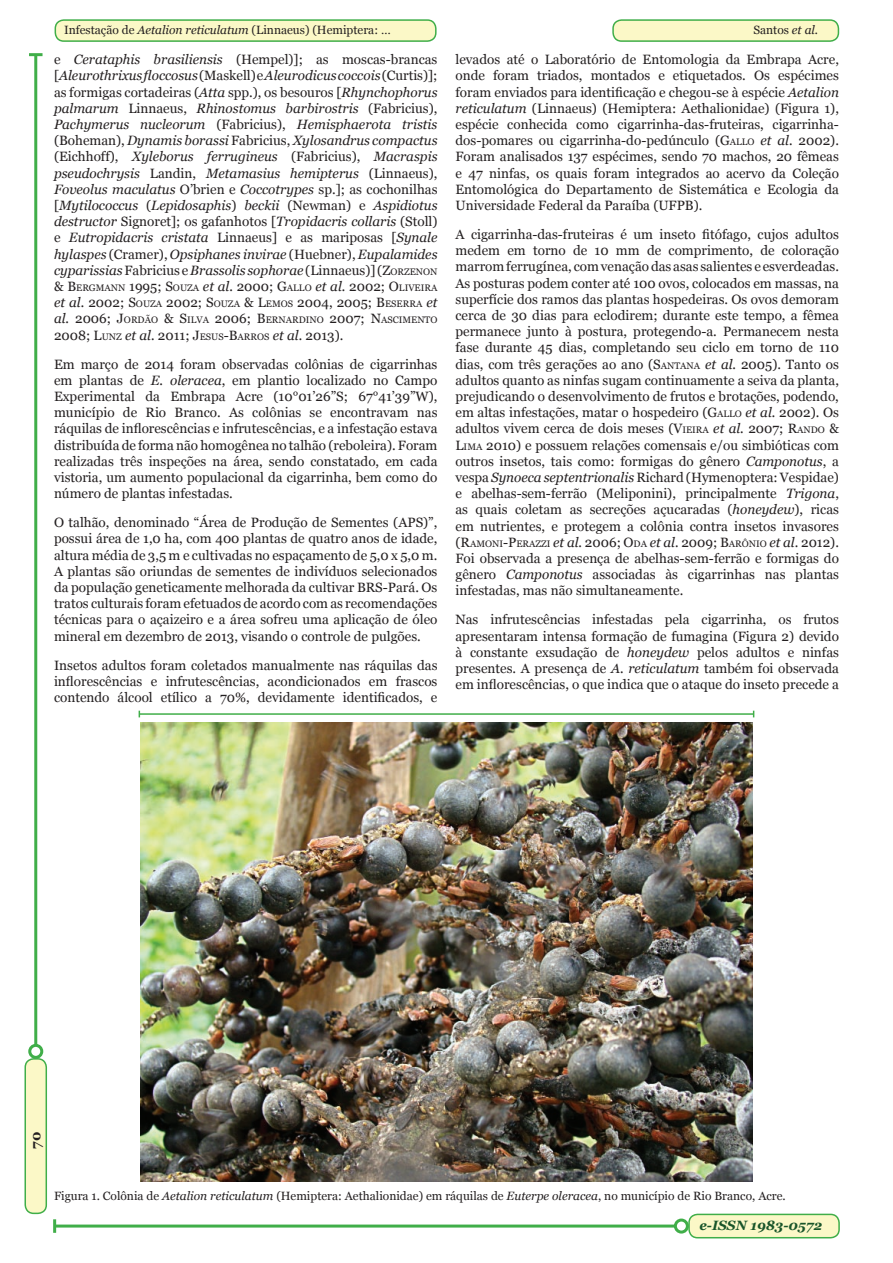
<style>
.page{position:relative;width:893px;height:1263px;background:#fff}
.page>*{position:absolute;margin:0;border:0;box-sizing:border-box;transform-origin:0 0}
.t1{font:13.5px/16.2px "Georgia";color:#231f20;text-align:justify}
.t2{font:italic 13.5px/16.2px "Georgia";color:#231f20;text-align:justify}
.t3{font:italic 700 13.5px "Georgia";color:#19552a}
.t4{font:700 13.5px "Georgia";color:#231f20}
.t5{font:12px "Georgia";color:#231f20}
.t6{font:9.45px/16.2px "Georgia";color:#231f20}
.s1{font-style:italic}
.s2{font-style:normal}
.s3{font-style:normal;font-size:9.45px}
.s4{font-size:13.5px}
.s5{font-style:italic;font-size:13.5px}
.s6{font-style:inherit}
.s7{font-size:9.45px}
</style>
<div class="page">
<div style="left:25px;top:1059px;width:21px;height:154px;background:#fbf8c7;border-radius:9px"></div>
<div style="left:25px;top:1058px;width:22px;height:156px;border:2px solid #40ae49;border-radius:9px"></div>
<div style="left:55px;top:20px;width:381px;height:21px;background:#fbf8c7;border-radius:9px"></div>
<div style="left:55px;top:19px;width:382px;height:23px;border:2px solid #40ae49;border-radius:9px"></div>
<div style="left:613px;top:20px;width:225px;height:21px;background:#fbf8c7;border-radius:9px"></div>
<div style="left:612px;top:19px;width:227px;height:23px;border:2px solid #40ae49;border-radius:9px"></div>
<div style="left:689px;top:1214px;width:150px;height:24px;background:#fbf8c7;border-radius:9px"></div>
<div style="left:688px;top:1214px;width:152px;height:24px;border:2px solid #40ae49;border-radius:9px"></div>
<hr style="left:34px;top:55px;width:3px;height:990px;background:#40ae49">
<div style="left:28px;top:1044px;width:15px;height:15px;border:3px solid #40ae49;border-radius:50%"></div>
<hr style="left:29px;top:53px;width:14px;height:3px;background:#40ae49">
<hr style="left:55px;top:1224px;width:620px;height:3px;background:#40ae49">
<hr style="left:53px;top:1219px;width:3px;height:14px;background:#40ae49">
<div style="left:674px;top:1218px;width:15px;height:15px;border:3px solid #40ae49;border-radius:50%"></div>
<img style="left:140px;top:722px;width:613px;height:460px">
<hr style="left:139px;top:713px;width:615px;height:2px;background:#40ae49">
<p class="t5" style="left:64px;top:23px;width:328px">Infestação de <span class="s1">Aetalion reticulatum</span> (Linnaeus) (Hemiptera: …</p>
<p class="t5" style="left:753px;top:23px;width:66px">Santos <span class="s1">et al.</span></p>
<p class="t2" style="left:54px;top:52px;width:385px"><span class="s2">e</span> Cerataphis brasiliensis <span class="s2">(Hempel)]; as moscas-brancas [</span>Aleurothrixus floccosus <span class="s2">(Maskell) e</span> Aleurodicus coccois <span class="s2">(Curtis)]; as formigas cortadeiras (</span>Atta <span class="s2">spp.), os besouros [</span>Rhynchophorus palmarum <span class="s2">Linnaeus,</span> Rhinostomus barbirostris <span class="s2">(Fabricius), </span>Pachymerus nucleorum <span class="s2">(Fabricius),</span> Hemisphaerota tristis <span class="s2">(Boheman),</span> Dynamis borassi <span class="s2">Fabricius,</span> Xylosandrus compactus <span class="s2">(Eichhoff),</span> Xyleborus ferrugineus <span class="s2">(Fabricius),</span> Macraspis pseudochrysis <span class="s2">Landin,</span> Metamasius hemipterus <span class="s2">(Linnaeus), </span>Foveolus maculatus <span class="s2">O’brien e</span> Coccotrypes <span class="s2">sp.]; as cochonilhas [</span>Mytilococcus <span class="s2">(</span>Lepidosaphis<span class="s2">)</span> beckii <span class="s2">(Newman) e</span> Aspidiotus destructor <span class="s2">Signoret]; os gafanhotos [</span>Tropidacris collaris <span class="s2">(Stoll) e</span> Eutropidacris cristata <span class="s2">Linnaeus] e as mariposas [</span>Synale hylaspes <span class="s2">(Cramer),</span> Opsiphanes invirae <span class="s2">(Huebner),</span> Eupalamides cyparissias <span class="s2">Fabricius e</span> Brassolis sophorae <span class="s2">(Linnaeus)] (</span><span class="s2">Z</span><span class="s3">ORZENON</span></p>
<p class="t6" style="left:54px;top:280px;width:385px"><span class="s4">&amp;</span> <span class="s4">B</span>ERGMANN <span class="s4">1995;</span> <span class="s4">S</span>OUZA <span class="s5">et al.</span> <span class="s4">2000;</span> <span class="s4">G</span>ALLO <span class="s5">et al.</span> <span class="s4">2002;</span> <span class="s4">O</span>LIVEIRA <span class="s5">et al.</span> <span class="s4">2002;</span> <span class="s4">S</span>OUZA <span class="s4">2002;</span> <span class="s4">S</span>OUZA <span class="s4">&amp;</span> <span class="s4">L</span>EMOS</p>
<p class="t1" style="left:297px;top:295px;width:142px">2004, 2005; <span class="s6">B</span><span class="s7">ESERRA</span> <span class="s1">et</span></p>
<p class="t6" style="left:54px;top:312px;width:384px"><span class="s5">al.</span> <span class="s4">2006;</span> <span class="s4">J</span>ORDÃO <span class="s4">&amp;</span> <span class="s4">S</span>ILVA <span class="s4">2006;</span> <span class="s4">B</span>ERNARDINO <span class="s4">2007;</span> <span class="s4">N</span>ASCIMENTO</p>
<p class="t1" style="left:54px;top:321px;width:385px;line-height:29px">2008; <span class="s6">L</span><span class="s7">UNZ</span> <span class="s1">et al.</span> 2011; <span class="s6">J</span><span class="s7">ESUS</span><span class="s6">-B</span><span class="s7">ARROS</span> <span class="s1">et al.</span> 2013).<br>Em março de 2014 foram observadas colônias de cigarrinhas</p>
<p class="t1" style="left:54px;top:372px;width:385px">em plantas de <span class="s1">E. oleracea</span>, em plantio localizado no Campo Experimental da Embrapa Acre (10°01’26”S; 67°41’39”W), município de Rio Branco. As colônias se encontravam nas ráquilas de inflorescências e infrutescências, e a infestação estava distribuída de forma não homogênea no talhão (reboleira). Foram realizadas três inspeções na área, sendo constatado, em cada vistoria, um aumento populacional da cigarrinha, bem como do número de plantas infestadas.</p>
<p class="t1" style="left:54px;top:515px;width:385px">O talhão, denominado “Área de Produção de Sementes (APS)”, possui área de 1,0 ha, com 400 plantas de quatro anos de idade, altura média de 3,5 m e cultivadas no espaçamento de 5,0 x 5,0 m.<br>A plantas são oriundas de sementes de indivíduos selecionados da população geneticamente melhorada da cultivar BRS-Pará. Os tratos culturais foram efetuados de acordo com as recomendações técnicas para o açaizeiro e a área sofreu uma aplicação de óleo mineral em dezembro de 2013, visando o controle de pulgões.</p>
<p class="t1" style="left:54px;top:657px;width:385px">Insetos adultos foram coletados manualmente nas ráquilas das inflorescências e infrutescências, acondicionados em frascos contendo álcool etílico a 70%, devidamente identificados, e</p>
<p class="t1" style="left:455px;top:52px;width:385px">levados até o Laboratório de Entomologia da Embrapa Acre, onde foram triados, montados e etiquetados. Os espécimes foram enviados para identificação e chegou-se à espécie <span class="s1">Aetalion reticulatum</span> (Linnaeus) (Hemiptera: Aethalionidae) (Figura 1), espécie conhecida como cigarrinha-das-fruteiras, cigarrinha&shy;dos-pomares ou cigarrinha-do-pedúnculo (<span class="s6">G</span><span class="s7">ALLO</span> <span class="s1">et al.</span> 2002).<br>Foram analisados 137 espécimes, sendo 70 machos, 20 fêmeas e 47 ninfas, os quais foram integrados ao acervo da Coleção Entomológica do Departamento de Sistemática e Ecologia da Universidade Federal da Paraíba (UFPB).</p>
<p class="t1" style="left:455px;top:227px;width:385px">A cigarrinha-das-fruteiras é um inseto fitófago, cujos adultos medem em torno de 10 mm de comprimento, de coloração marrom ferrugínea, com venação das asas salientes e esverdeadas.<br>As posturas podem conter até 100 ovos, colocados em massas, na superfície dos ramos das plantas hospedeiras. Os ovos demoram cerca de 30 dias para eclodirem; durante este tempo, a fêmea permanece junto à postura, protegendo-a. Permanecem nesta fase durante 45 dias, completando seu ciclo em torno de 110 dias, com três gerações ao ano (<span class="s6">S</span><span class="s7">ANTANA</span> <span class="s1">et al.</span> 2005). Tanto os adultos quanto as ninfas sugam continuamente a seiva da planta, prejudicando o desenvolvimento de frutos e brotações, podendo, em altas infestações, matar o hospedeiro (<span class="s6">G</span><span class="s7">ALLO</span> <span class="s1">et al.</span> 2002). Os adultos vivem cerca de dois meses (<span class="s6">V</span><span class="s7">IEIRA</span> <span class="s1">et al.</span> 2007; <span class="s6">R</span><span class="s7">ANDO</span> &amp; <span class="s6">L</span><span class="s7">IMA</span> 2010) e possuem relações comensais e/ou simbióticas com outros insetos, tais como: formigas do gênero <span class="s1">Camponotus</span>, a vespa <span class="s1">Synoeca septentrionalis</span> Richard (Hymenoptera: Vespidae) e abelhas-sem-ferrão (Meliponini), principalmente <span class="s1">Trigona</span>, as quais coletam as secreções açucaradas (<span class="s1">honeydew</span>), ricas em nutrientes, e protegem a colônia contra insetos invasores</p>
<p class="t6" style="left:455px;top:536px;width:30px"><span class="s4">(</span><span class="s4">R</span>AMON</p>
<p class="t1" style="left:455px;top:534px;width:385px;text-indent:44px"><span class="s7">I</span><span class="s6">-P</span><span class="s7">ERAZZI</span> <span class="s1">et al.</span> 2006; <span class="s6">O</span><span class="s7">DA</span> <span class="s1">et al.</span> 2009; <span class="s6">B</span><span class="s7">ARÔNIO</span> <span class="s1">et al</span>. 2012).<br>Foi observada a presença de abelhas-sem-ferrão e formigas do gênero <span class="s1">Camponotus</span> associadas às cigarrinhas nas plantas infestadas, mas não simultaneamente.</p>
<p class="t1" style="left:455px;top:612px;width:385px">Nas infrutescências infestadas pela cigarrinha, os frutos apresentaram intensa formação de fumagina (Figura 2) devido à constante exsudação de <span class="s1">honeydew</span> pelos adultos e ninfas presentes. A presença de <span class="s1">A. reticulatum</span> também foi observada em inflorescências, o que indica que o ataque do inseto precede a</p>
<p class="t4" style="left:27px;top:1148px;width:18px;rotate:-90deg">70</p>
<p class="t5" style="left:54px;top:1188px;width:733px">Figura 1. Colônia de <span class="s1">Aetalion reticulatum</span> (Hemiptera: Aethalionidae) em ráquilas de <span class="s1">Euterpe oleracea</span>, no município de Rio Branco, Acre.</p>
<p class="t3" style="left:699px;top:1216px;width:124px">e-ISSN 1983-0572</p>
</div>
